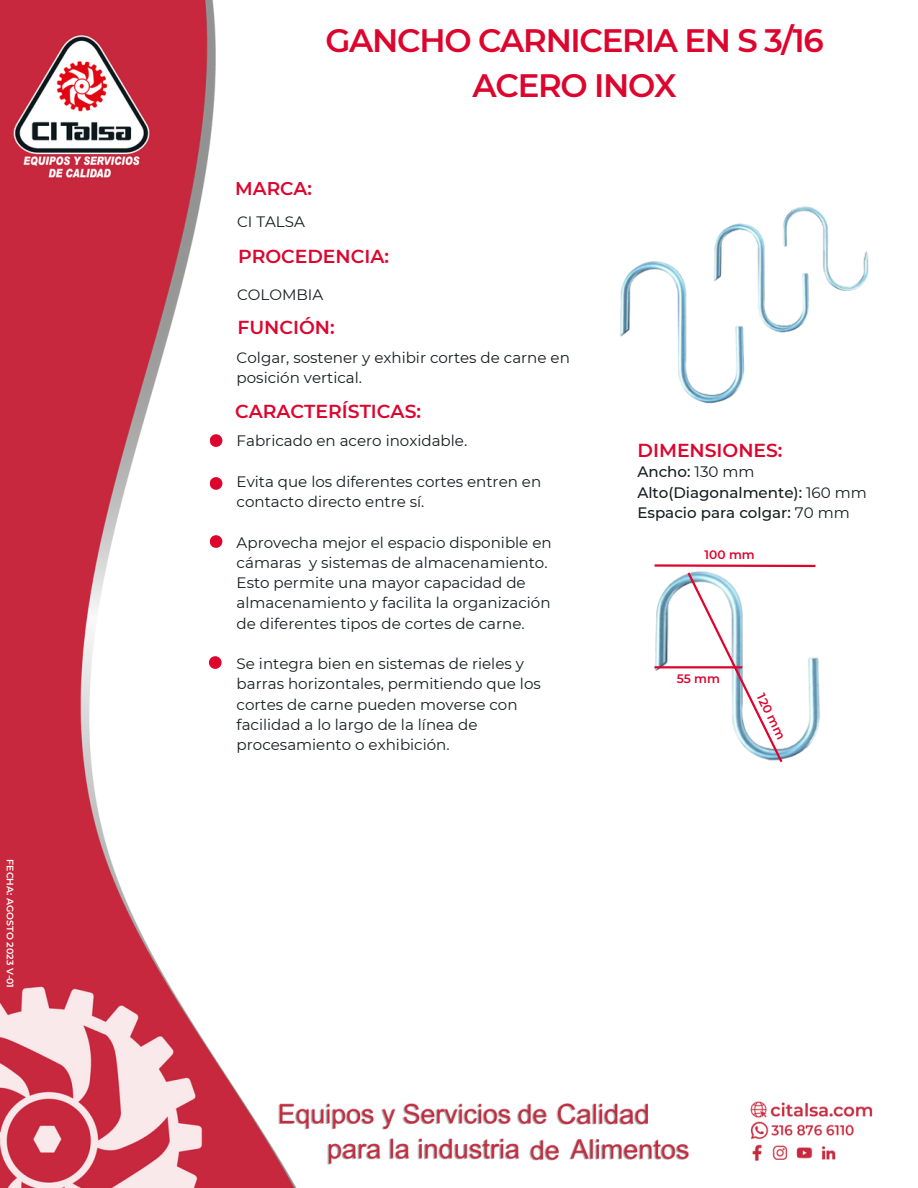
<style>
.page{position:relative;width:918px;height:1188px;background:#fff}
.page>*{position:absolute;margin:0;border:0;box-sizing:border-box;transform-origin:0 0}
.t1{font:600 32.4px/45px "Montserrat";letter-spacing:-.04em;color:#dd052e;text-align:center}
.t2{font:600 18.75px "Montserrat";color:#dd052e}
.t3{font:600 18.45px "Montserrat";color:#dd052e}
.t4{font:15.15px/20.2px "Montserrat";color:#161c1f}
.t5{font:500 15.15px "Montserrat";color:#161c1f}
.t6{font:600 12.15px "Montserrat";color:#dd052e}
.t7{font:600 9.45px "Montserrat";color:#fff}
.s1{font-weight:400}
</style>
<div class="page">
<img style="left:0;top:0;width:873px;height:1188px">
<div style="left:210px;top:434px;width:12px;height:13px;background:#dd052e;border-radius:50%"></div>
<div style="left:210px;top:477px;width:12px;height:13px;background:#dd052e;border-radius:50%"></div>
<div style="left:210px;top:535px;width:12px;height:13px;background:#dd052e;border-radius:50%"></div>
<div style="left:209px;top:656px;width:13px;height:13px;background:#dd052e;border-radius:50%"></div>
<img style="left:585px;top:145px;width:288px;height:318px">
<img style="left:642px;top:563px;width:193px;height:201px">
<svg style="left:652px;top:563px;width:166px;height:202px"></svg>
<hr style="left:655px;top:666px;width:87px;height:2px;background:#dd052e">
<p class="t7" style="left:16px;top:859px;width:130px;rotate:90deg">FECHA: AGOSTO 2023 V-01</p>
<p class="t1" style="left:326px;top:18px;width:500px">GANCHO CARNICERIA EN S 3/16<br>ACERO INOX</p>
<p class="t3" style="left:235px;top:177px;width:78px">MARCA:</p>
<p class="t4" style="left:237px;top:212px;width:69px">CI TALSA</p>
<p class="t2" style="left:238px;top:245px;width:152px">PROCEDENCIA:</p>
<p class="t4" style="left:237px;top:284px;width:88px">COLOMBIA</p>
<p class="t2" style="left:237px;top:316px;width:99px">FUNCIÓN:</p>
<p class="t4" style="left:237px;top:348px;width:335px">Colgar, sostener y exhibir cortes de carne en posición vertical.</p>
<p class="t2" style="left:235px;top:400px;width:187px">CARACTERÍSTICAS:</p>
<p class="t4" style="left:237px;top:431px;width:232px">Fabricado en acero inoxidable.</p>
<p class="t4" style="left:237px;top:471px;width:306px">Evita que los diferentes cortes entren en contacto directo entre sí.</p>
<p class="t4" style="left:237px;top:532px;width:317px">Aprovecha mejor el espacio disponible en cámaras y sistemas de almacenamiento.<br>Esto permite una mayor capacidad de almacenamiento y facilita la organización de diferentes tipos de cortes de carne.</p>
<p class="t4" style="left:237px;top:653px;width:306px">Se integra bien en sistemas de rieles y barras horizontales, permitiendo que los cortes de carne pueden moverse con facilidad a lo largo de la línea de procesamiento o exhibición.</p>
<p class="t2" style="left:638px;top:439px;width:146px">DIMENSIONES:</p>
<p class="t5" style="left:637px;top:463px;width:119px">Ancho: <span class="s1">130 mm</span></p>
<p class="t5" style="left:637px;top:483px;width:231px">Alto(Diagonalmente): <span class="s1">160 mm</span></p>
<p class="t5" style="left:637px;top:503px;width:214px">Espacio para colgar: <span class="s1">70 mm</span></p>
<p class="t6" style="left:705px;top:547px;width:52px">100 mm</p>
<p class="t6" style="left:677px;top:671px;width:45px">55 mm</p>
<p class="t6" style="left:767px;top:691px;width:51px;rotate:64deg">120 mm</p>
</div>
